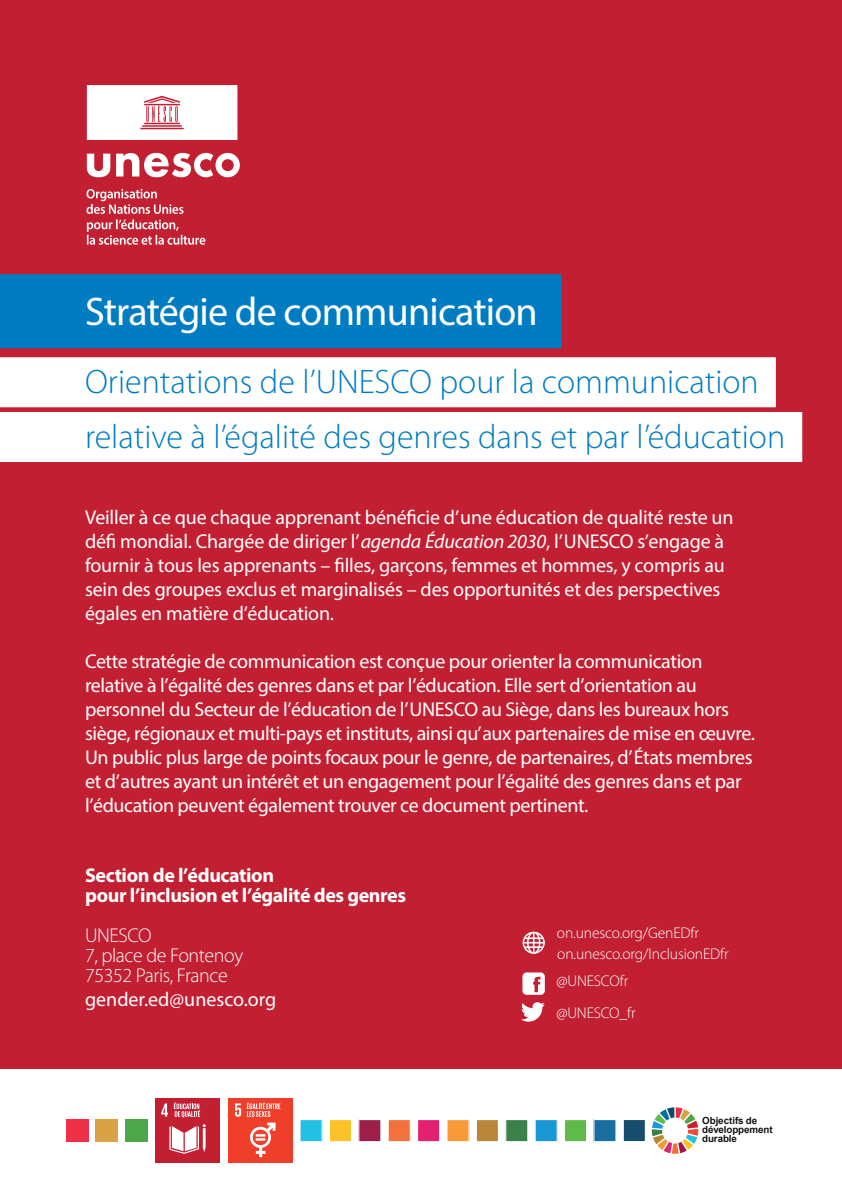
<style>
.page{position:relative;width:842px;height:1191px;background:#c21f32}
.page>*{position:absolute;margin:0;border:0;box-sizing:border-box;transform-origin:0 0}
.t1{font:40px "Myriad Pro";letter-spacing:-.02em;color:#fff}
.t2{font:300 34px "Myriad Pro";color:#007cc2}
.t3{font:20px/24px "Myriad Pro";letter-spacing:-.02em;color:#fff}
.t4{font:700 20px/20px "Myriad Pro";letter-spacing:-.02em;color:#fff}
.t5{font:300 20px/20px "Myriad Pro";letter-spacing:-.02em;color:#fff}
.t6{font:20px "Myriad Pro";color:#fff}
.t7{font:300 15.6px/32px "Myriad Pro";letter-spacing:-.01em;color:#fff}
.t8{font:700 9.8px/9.2px "Arial";letter-spacing:-.005em;color:#111315}
.s1{font-style:italic}
</style>
<div class="page">
<div style="left:0;top:1070px;width:842px;height:121px;background:#fff"></div>
<div style="left:0;top:274px;width:561px;height:74px;background:#007cc2"></div>
<div style="left:0;top:357px;width:776px;height:50px;background:#fff"></div>
<div style="left:0;top:412px;width:802px;height:50px;background:#fff"></div>
<svg style="left:86px;top:189px;width:119px;height:56px"></svg>
<svg style="left:87px;top:85px;width:150px;height:55px;background:#fbf1f3"></svg>
<svg style="left:87px;top:154px;width:23px;height:23px"></svg>
<svg style="left:116px;top:153px;width:124px;height:24px"></svg>
<svg style="left:522px;top:931px;width:23px;height:22px"></svg>
<svg style="left:522px;top:972px;width:23px;height:22px"></svg>
<svg style="left:521px;top:1002px;width:24px;height:19px"></svg>
<svg style="left:651px;top:1107px;width:48px;height:47px"></svg>
<div style="left:109px;top:1119px;width:24px;height:23px;border:1px solid #fff"></div>
<div style="left:139px;top:1119px;width:23px;height:23px;border:1px solid #fff"></div>
<div style="left:300px;top:1119px;width:22px;height:22px;background:#24c0e2"></div>
<div style="left:299px;top:1119px;width:24px;height:23px;border:1px solid #fff"></div>
<div style="left:329px;top:1119px;width:22px;height:22px;background:#fcc228"></div>
<div style="left:329px;top:1119px;width:23px;height:23px;border:1px solid #fff"></div>
<div style="left:359px;top:1119px;width:22px;height:22px;background:#9d1e4a"></div>
<div style="left:358px;top:1119px;width:23px;height:23px;border:1px solid #fff"></div>
<div style="left:388px;top:1119px;width:22px;height:22px;background:#f3713a"></div>
<div style="left:388px;top:1119px;width:23px;height:23px;border:1px solid #fff"></div>
<div style="left:418px;top:1119px;width:22px;height:22px;background:#e42071"></div>
<div style="left:417px;top:1119px;width:23px;height:23px;border:1px solid #fff"></div>
<div style="left:447px;top:1119px;width:22px;height:22px;background:#f89b38"></div>
<div style="left:446px;top:1119px;width:24px;height:23px;border:1px solid #fff"></div>
<div style="left:476px;top:1119px;width:22px;height:22px;background:#b98739"></div>
<div style="left:476px;top:1119px;width:23px;height:23px;border:1px solid #fff"></div>
<div style="left:506px;top:1119px;width:22px;height:22px;background:#3c814c"></div>
<div style="left:505px;top:1119px;width:23px;height:23px;border:1px solid #fff"></div>
<div style="left:535px;top:1119px;width:22px;height:22px;background:#1a97d5"></div>
<div style="left:534px;top:1119px;width:24px;height:23px;border:1px solid #fff"></div>
<div style="left:564px;top:1119px;width:23px;height:22px;background:#5ebb4a"></div>
<div style="left:564px;top:1119px;width:23px;height:23px;border:1px solid #fff"></div>
<div style="left:594px;top:1119px;width:22px;height:22px;background:#176e9f"></div>
<div style="left:593px;top:1119px;width:24px;height:23px;border:1px solid #fff"></div>
<div style="left:623px;top:1119px;width:22px;height:22px;background:#174d6d"></div>
<div style="left:623px;top:1118px;width:23px;height:24px;border:1px solid #fff"></div>
<div style="left:66px;top:1119px;width:22px;height:22px;background:#ee3148"></div>
<div style="left:96px;top:1119px;width:22px;height:22px;background:#d8a245"></div>
<div style="left:125px;top:1119px;width:22px;height:22px;background:#4da649"></div>
<div style="left:155px;top:1098px;width:64px;height:64px;background:#c21f32"></div>
<svg style="left:169px;top:1124px;width:37px;height:29px"></svg>
<svg style="left:161px;top:1103px;width:7px;height:13px"></svg>
<svg style="left:174px;top:1102px;width:26px;height:15px"></svg>
<div style="left:228px;top:1098px;width:65px;height:64px;background:#ef3e2a"></div>
<svg style="left:250px;top:1122px;width:26px;height:35px"></svg>
<svg style="left:235px;top:1103px;width:6px;height:13px"></svg>
<svg style="left:247px;top:1102px;width:33px;height:14px"></svg>
<p class="t1" style="left:85px;top:287px;width:454px">Stratégie de communication</p>
<p class="t2" style="left:85px;top:361px;width:675px">Orientations de l’UNESCO pour la communication</p>
<p class="t2" style="left:85px;top:416px;width:702px">relative à l’égalité des genres dans et par l’éducation</p>
<p class="t3" style="left:85px;top:505px;width:650px">Veiller à ce que chaque apprenant bénéficie d’une éducation de qualité reste un défi mondial. Chargée de diriger l’<span class="s1">agenda Éducation 2030</span>, l’UNESCO s’engage à fournir à tous les apprenants – filles, garçons, femmes et hommes, y compris au sein des groupes exclus et marginalisés – des opportunités et des perspectives égales en matière d’éducation.</p>
<p class="t3" style="left:85px;top:649px;width:671px">Cette stratégie de communication est conçue pour orienter la communication relative à l’égalité des genres dans et par l’éducation. Elle sert d’orientation au personnel du Secteur de l’éducation de l’UNESCO au Siège, dans les bureaux hors siège, régionaux et multi-pays et instituts, ainsi qu’aux partenaires de mise en œuvre.<br>Un public plus large de points focaux pour le genre, de partenaires, d’États membres et d’autres ayant un intérêt et un engagement pour l’égalité des genres dans et par l’éducation peuvent également trouver ce document pertinent.</p>
<p class="t4" style="left:85px;top:864px;width:322px">Section de l’éducation<br>pour l’inclusion et l’égalité des genres</p>
<p class="t5" style="left:85px;top:925px;width:160px">UNESCO<br>7, place de Fontenoy<br>75352 Paris, France</p>
<p class="t6" style="left:85px;top:987px;width:193px">gender.ed@unesco.org</p>
<p class="t7" style="left:557px;top:916px;width:144px">on.unesco.org/GenEDfr</p>
<p class="t7" style="left:557px;top:937px;width:173px">on.unesco.org/InclusionEDfr</p>
<p class="t7" style="left:556px;top:965px;width:81px">@UNESCOfr @UNESCO_fr</p>
<p class="t8" style="left:702px;top:1115px;width:72px">Objectifs de développement durable</p>
</div>
